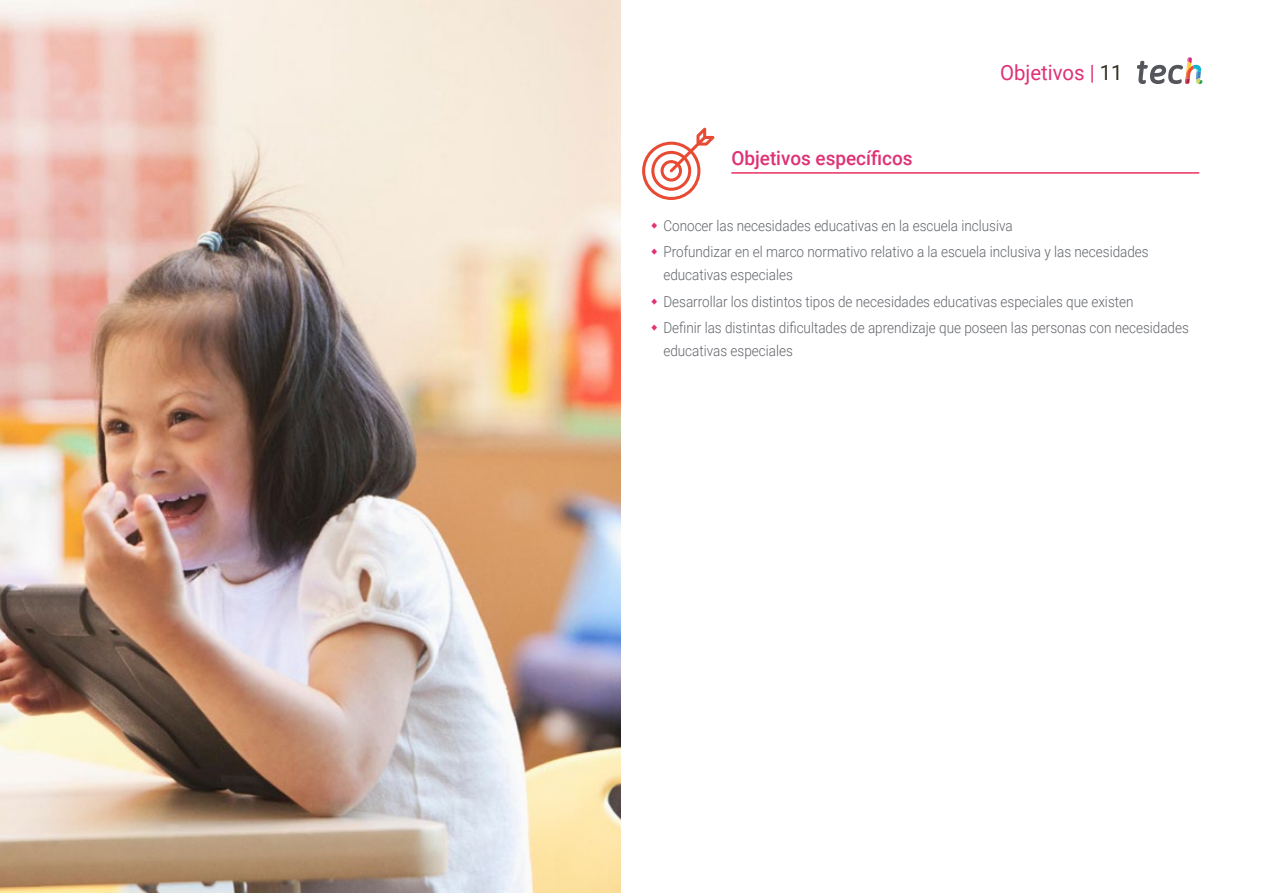
<style>
.page{position:relative;width:1263px;height:893px;background:#fff}
.page>*{position:absolute;margin:0;border:0;box-sizing:border-box;transform-origin:0 0}
.t1{font:21px "Roboto";color:#df3174}
.t2{font:500 19.5px "Roboto";color:#df3174}
.t3{font:300 15px/26.7px "Roboto";color:#61646a;scale:.9 1}
.s1{color:#312e20}
</style>
<div class="page">
<svg style="left:642px;top:128px;width:72px;height:72px"></svg>
<hr style="left:731px;top:173px;width:468px;height:1px;background:#df3174">
<img style="left:0;top:0;width:621px;height:893px">
<svg style="left:1137px;top:57px;width:65px;height:27px"></svg>
<h2 class="t2" style="left:731px;top:144px;width:183px">Objetivos específicos</h2>
<h1 class="t1" style="left:1000px;top:57px;width:124px">Objetivos | <span class="s1">11</span></h1>
<p class="t3" style="left:663px;top:211px;width:541px">Conocer las necesidades educativas en la escuela inclusiva<br>Profundizar en el marco normativo relativo a la escuela inclusiva y las necesidades</p>
<p class="t3" style="left:663px;top:261px;width:585px">educativas especiales<br>Desarrollar los distintos tipos de necesidades educativas especiales que existen<br>Definir las distintas dificultades de aprendizaje que poseen las personas con necesidades</p>
<p class="t3" style="left:663px;top:337px;width:145px">educativas especiales</p>
</div>
